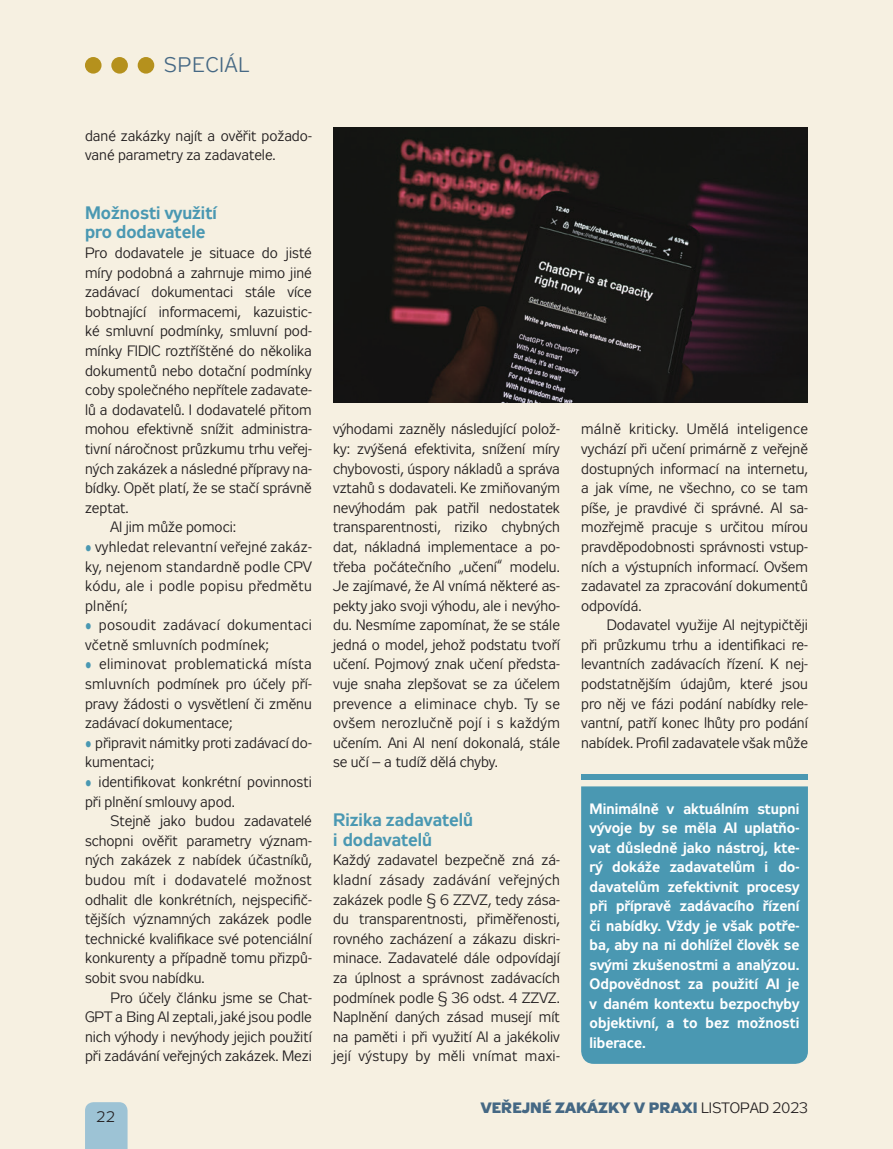
<style>
.page{position:relative;width:893px;height:1149px;background:#fff}
.page>*{position:absolute;margin:0;border:0;box-sizing:border-box;transform-origin:0 0}
.t1{font:21px "Zeppelin 31";letter-spacing:.06em;color:#456884}
.MPT_nadpis{font:700 18px/19.5px "Zeppelin 31";color:#4a98b2}
.MPT_text{font:15px/19.5px "Zeppelin 31";color:#231f20;text-align:justify}
.MPT_text_neodsazeny{font:15px/19.6px "Zeppelin 31";color:#231f20;text-align:justify}
.MPT_tip{font:700 15px/19.5px "Zeppelin 31";color:#fff;text-align:justify}
.MPT_text-2{font:15px/19.5px "Zeppelin 31";letter-spacing:.02em;color:#231f20}
.t2{font:700 15px "Zeppelin 33";letter-spacing:.01em;color:#456884}
.s1{color:#4a98b2}
.s2{font-family:"Zeppelin 31";font-weight:400;color:#231f20}
</style>
<div class="page">
<div style="left:0;top:0;width:893px;height:1148px;background:#f6f0e1"></div>
<div style="left:138px;top:57px;width:16px;height:17px;background:#b5911d;border-radius:50%"></div>
<div style="left:111px;top:57px;width:17px;height:17px;background:#b5911d;border-radius:50%"></div>
<div style="left:85px;top:57px;width:17px;height:17px;background:#b5911d;border-radius:50%"></div>
<div style="left:85px;top:1102px;width:43px;height:46px;background:#9dc3d5"></div>
<img style="left:333px;top:128px;width:475px;height:274px">
<div style="left:581px;top:786px;width:227px;height:277px;background:#4a98b2"></div>
<div style="left:581px;top:774px;width:227px;height:6px;background:#4a98b2"></div>
<p class="t1" style="left:164px;top:54px;width:87px">SPECIÁL</p>
<p class="MPT_text" style="left:85px;top:126px;width:228px">dané zakázky najít a ověřit požado&shy;vané parametry za zadavatele.</p>
<p class="MPT_nadpis" style="left:85px;top:204px;width:133px">Možnosti využití</p>
<p class="MPT_nadpis" style="left:85px;top:224px;width:122px">pro dodavatele</p>
<p class="MPT_text" style="left:85px;top:243px;width:228px">Pro dodavatele je situace do jisté míry podobná a zahrnuje mimo jiné zadávací dokumentaci stále více bobtnající informacemi, kazuistic&shy;ké smluvní podmínky, smluvní pod&shy;mínky FIDIC roztříštěné do několika dokumentů nebo dotační podmínky coby společného nepřítele zadavate&shy;lů a dodavatelů. I dodavatelé přitom mohou efektivně snížit administra&shy;tivní náročnost průzkumu trhu veřej&shy;ných zakázek a následné přípravy na&shy;bídky. Opět platí, že se stačí správně zeptat.</p>
<p class="MPT_text" style="left:111px;top:517px;width:127px">AI jim může pomoci:</p>
<p class="MPT_text" style="left:85px;top:537px;width:228px"><span class="s1">•</span> vyhledat relevantní veřejné zakáz&shy;ky, nejenom standardně podle CPV kódu, ale i podle popisu předmětu plnění;</p>
<p class="MPT_text-2" style="left:85px;top:615px;width:228px"><span class="s1">•</span> posoudit zadávací dokumentaci včetně smluvních podmínek;</p>
<p class="MPT_text" style="left:85px;top:654px;width:228px"><span class="s1">•</span> eliminovat problematická místa smluvních podmínek pro účely pří&shy;pravy žádosti o vysvětlení či změnu zadávací dokumentace;</p>
<p class="MPT_text" style="left:85px;top:733px;width:228px"><span class="s1">•</span> připravit námitky proti zadávací do&shy;kumentaci;</p>
<p class="MPT_text" style="left:85px;top:772px;width:228px"><span class="s1">•</span> identifikovat konkrétní povinnosti při plnění smlouvy apod.</p>
<p class="MPT_text" style="left:85px;top:811px;width:228px;text-indent:26px">Stejně jako budou zadavatelé schopni ověřit parametry význam&shy;ných zakázek z nabídek účastníků, budou mít i dodavatelé možnost odhalit dle konkrétních, nejspecifič&shy;tějších významných zakázek podle technické kvalifikace své potenciální konkurenty a případně tomu přizpů&shy;sobit svou nabídku.</p>
<p class="MPT_text" style="left:85px;top:987px;width:228px;text-indent:26px">Pro účely článku jsme se Chat-GPT a Bing AI zeptali, jaké jsou podle nich výhody i nevýhody jejich použití při zadávání veřejných zakázek. Mezi</p>
<p class="MPT_text" style="left:96px;top:1106px;width:20px">22</p>
<p class="MPT_text" style="left:333px;top:419px;width:228px">výhodami zazněly následující polož&shy;ky: zvýšená efektivita, snížení míry chybovosti, úspory nákladů a správa vztahů s dodavateli. Ke zmiňovaným nevýhodám pak patřil nedostatek transparentnosti, riziko chybných dat, nákladná implementace a po&shy;třeba počátečního „učení“ modelu.<br>Je zajímavé, že AI vnímá některé as&shy;pekty jako svoji výhodu, ale i nevýho&shy;du. Nesmíme zapomínat, že se stále jedná o model, jehož podstatu tvoří učení. Pojmový znak učení předsta&shy;vuje snaha zlepšovat se za účelem prevence a eliminace chyb. Ty se ovšem nerozlučně pojí i s každým učením. Ani AI není dokonalá, stále se učí – a tudíž dělá chyby.</p>
<p class="MPT_nadpis" style="left:333px;top:811px;width:142px">Rizika zadavatelů i dodavatelů</p>
<p class="MPT_text_neodsazeny" style="left:333px;top:850px;width:228px">Každý zadavatel bezpečně zná zá&shy;kladní zásady zadávání veřejných zakázek podle § 6 ZZVZ, tedy zása&shy;du transparentnosti, přiměřenosti, rovného zacházení a zákazu diskri&shy;minace. Zadavatelé dále odpovídají za úplnost a správnost zadávacích podmínek podle § 36 odst. 4 ZZVZ.<br>Naplnění daných zásad musejí mít na paměti i při využití AI a jakékoliv její výstupy by měli vnímat maxi-</p>
<p class="MPT_text_neodsazeny" style="left:581px;top:419px;width:228px">málně kriticky. Umělá inteligence vychází při učení primárně z veřejně dostupných informací na internetu, a jak víme, ne všechno, co se tam píše, je pravdivé či správné. AI sa&shy;mozřejmě pracuje s určitou mírou pravděpodobnosti správnosti vstup&shy;ních a výstupních informací. Ovšem zadavatel za zpracování dokumentů odpovídá.</p>
<p class="MPT_text" style="left:581px;top:615px;width:228px;text-indent:26px">Dodavatel využije AI nejtypičtěji při průzkumu trhu a identifikaci re&shy;levantních zadávacích řízení. K nej&shy;podstatnějším údajům, které jsou pro něj ve fázi podání nabídky rele&shy;vantní, patří konec lhůty pro podání nabídek. Profil zadavatele však může</p>
<p class="MPT_tip" style="left:590px;top:799px;width:211px">Minimálně v aktuálním stupni vývoje by se měla AI uplatňo&shy;vat důsledně jako nástroj, kte&shy;rý dokáže zadavatelům i do&shy;davatelům zefektivnit procesy při přípravě zadávacího řízení či nabídky. Vždy je však potře&shy;ba, aby na ni dohlížel člověk se svými zkušenostmi a analýzou.<br>Odpovědnost za použití AI je v daném kontextu bezpochyby objektivní, a to bez možnosti liberace.</p>
<p class="t2" style="left:481px;top:1098px;width:329px">VEŘEJNÉ ZAKÁZKY V PRAXI <span class="s2">LISTOPAD 2023</span></p>
</div>
